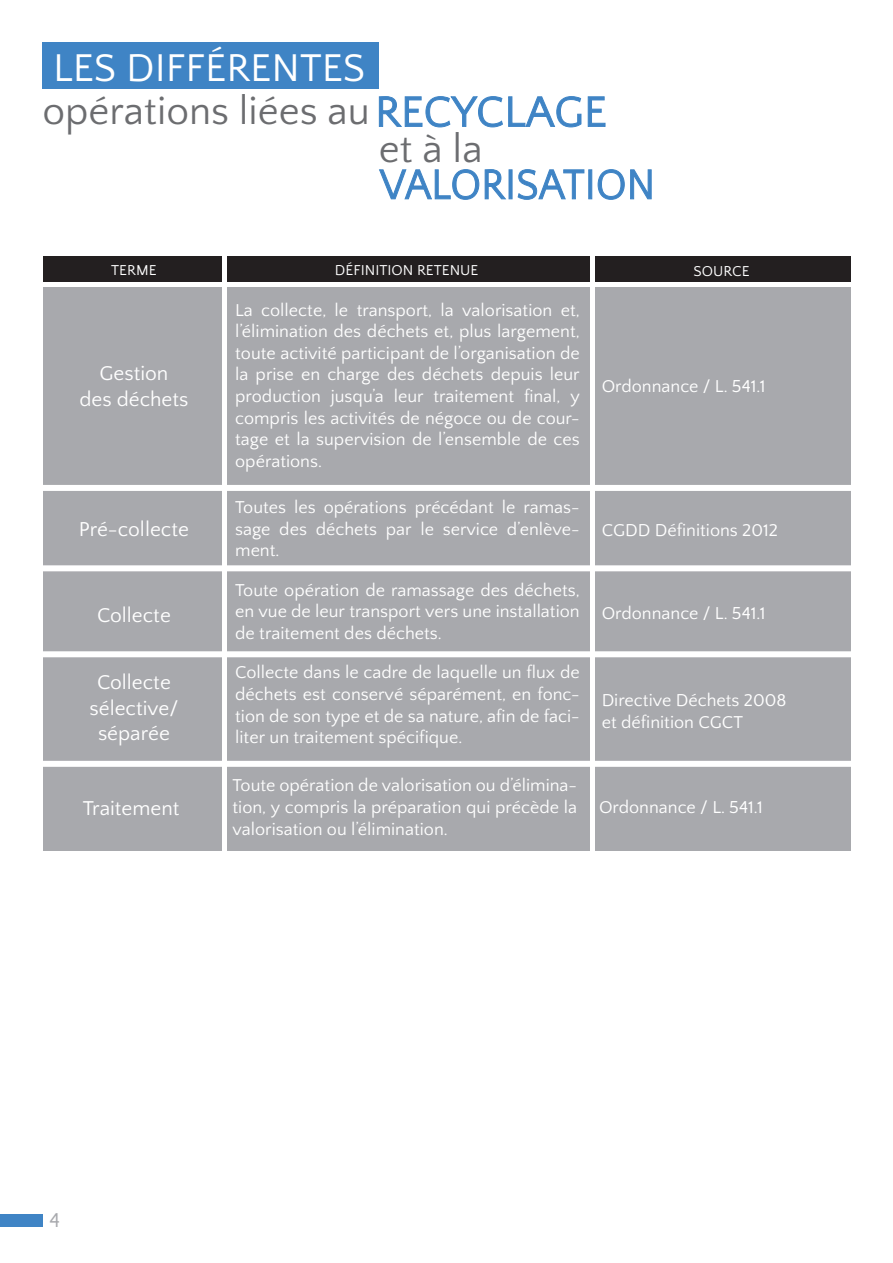
<style>
.page{position:relative;width:893px;height:1263px;background:#fff}
.page>*{position:absolute;margin:0;border:0;box-sizing:border-box;transform-origin:0 0}
.t1{font:40.5px "Quattrocento Sans";color:#6c6d70}
.t2{font:40.5px "Quattrocento Sans";color:#fff}
.t3{font:21px "Quattrocento Sans";color:#fff}
.t4{font:21px "Quattrocento Sans";color:#a8a9ad}
.t5{font:18px/21.6px "Quattrocento Sans";color:#fff;text-align:justify}
.t6{font:15px "Quattrocento Sans";color:#fff}
</style>
<div class="page">
<div style="left:43px;top:43px;width:336px;height:46px;background:#3f84c5"></div>
<svg style="left:379px;top:169px;width:273px;height:31px"></svg>
<svg style="left:378px;top:96px;width:228px;height:32px"></svg>
<div style="left:43px;top:287px;width:179px;height:563px;background:#a8a9ad"></div>
<div style="left:595px;top:287px;width:255px;height:563px;background:#a8a9ad"></div>
<div style="left:227px;top:287px;width:363px;height:563px;background:#a8a9ad"></div>
<div style="left:30px;top:485px;width:829px;height:6px;background:#fff"></div>
<div style="left:30px;top:565px;width:829px;height:6px;background:#fff"></div>
<div style="left:30px;top:651px;width:829px;height:6px;background:#fff"></div>
<div style="left:30px;top:761px;width:829px;height:6px;background:#fff"></div>
<div style="left:43px;top:256px;width:179px;height:26px;background:#231f20"></div>
<div style="left:595px;top:256px;width:255px;height:26px;background:#231f20"></div>
<div style="left:227px;top:256px;width:363px;height:26px;background:#231f20"></div>
<div style="left:0;top:1214px;width:43px;height:13px;background:#3f84c5"></div>
<p class="t2" style="left:53px;top:47px;width:314px">LES DIFFÉRENTES</p>
<p class="t1" style="left:43px;top:90px;width:329px">opérations liées au</p>
<p class="t1" style="left:379px;top:127px;width:105px">et à la</p>
<p class="t6" style="left:111px;top:262px;width:47px">TERME</p>
<p class="t6" style="left:335px;top:263px;width:145px">DÉFINITION RETENUE</p>
<p class="t6" style="left:693px;top:263px;width:58px">SOURCE</p>
<p class="t3" style="left:99px;top:362px;width:70px">Gestion</p>
<p class="t3" style="left:79px;top:388px;width:111px">des déchets</p>
<p class="t3" style="left:79px;top:518px;width:112px">Pré-collecte</p>
<p class="t3" style="left:97px;top:604px;width:75px">Collecte</p>
<p class="t3" style="left:97px;top:672px;width:75px">Collecte</p>
<p class="t3" style="left:89px;top:697px;width:90px">sélective/</p>
<p class="t3" style="left:98px;top:722px;width:73px">séparée</p>
<p class="t5" style="left:235px;top:299px;width:346px">La collecte, le transport, la valorisation et, l’élimination des déchets et, plus largement, toute activité participant de l’organisation de la prise en charge des déchets depuis leur production jusqu’a leur traitement final, y compris les activités de négoce ou de cour&shy;tage et la supervision de l’ensemble de ces opérations.</p>
<p class="t5" style="left:235px;top:497px;width:346px">Toutes les opérations précédant le ramas&shy;sage des déchets par le service d’enlève&shy;ment.</p>
<p class="t5" style="left:235px;top:579px;width:346px">Toute opération de ramassage des déchets, en vue de leur transport vers une installation de traitement des déchets.</p>
<p class="t5" style="left:235px;top:662px;width:346px">Collecte dans le cadre de laquelle un flux de déchets est conservé séparément, en fonc&shy;tion de son type et de sa nature, afin de faci&shy;liter un traitement spécifique.</p>
<p class="t5" style="left:602px;top:376px;width:165px">Ordonnance / L. 541.1</p>
<p class="t5" style="left:602px;top:520px;width:178px">CGDD Définitions 2012</p>
<p class="t5" style="left:602px;top:603px;width:165px">Ordonnance / L. 541.1</p>
<p class="t5" style="left:602px;top:690px;width:186px">Directive Déchets 2008</p>
<p class="t5" style="left:602px;top:711px;width:143px">et définition CGCT</p>
<p class="t5" style="left:233px;top:775px;width:346px">Toute opération de valorisation ou d’élimina&shy;tion, y compris la préparation qui précède la valorisation ou l’élimination.</p>
<p class="t3" style="left:83px;top:797px;width:98px">Traitement</p>
<p class="t5" style="left:599px;top:797px;width:165px">Ordonnance / L. 541.1</p>
<p class="t4" style="left:49px;top:1209px;width:12px">4</p>
</div>
